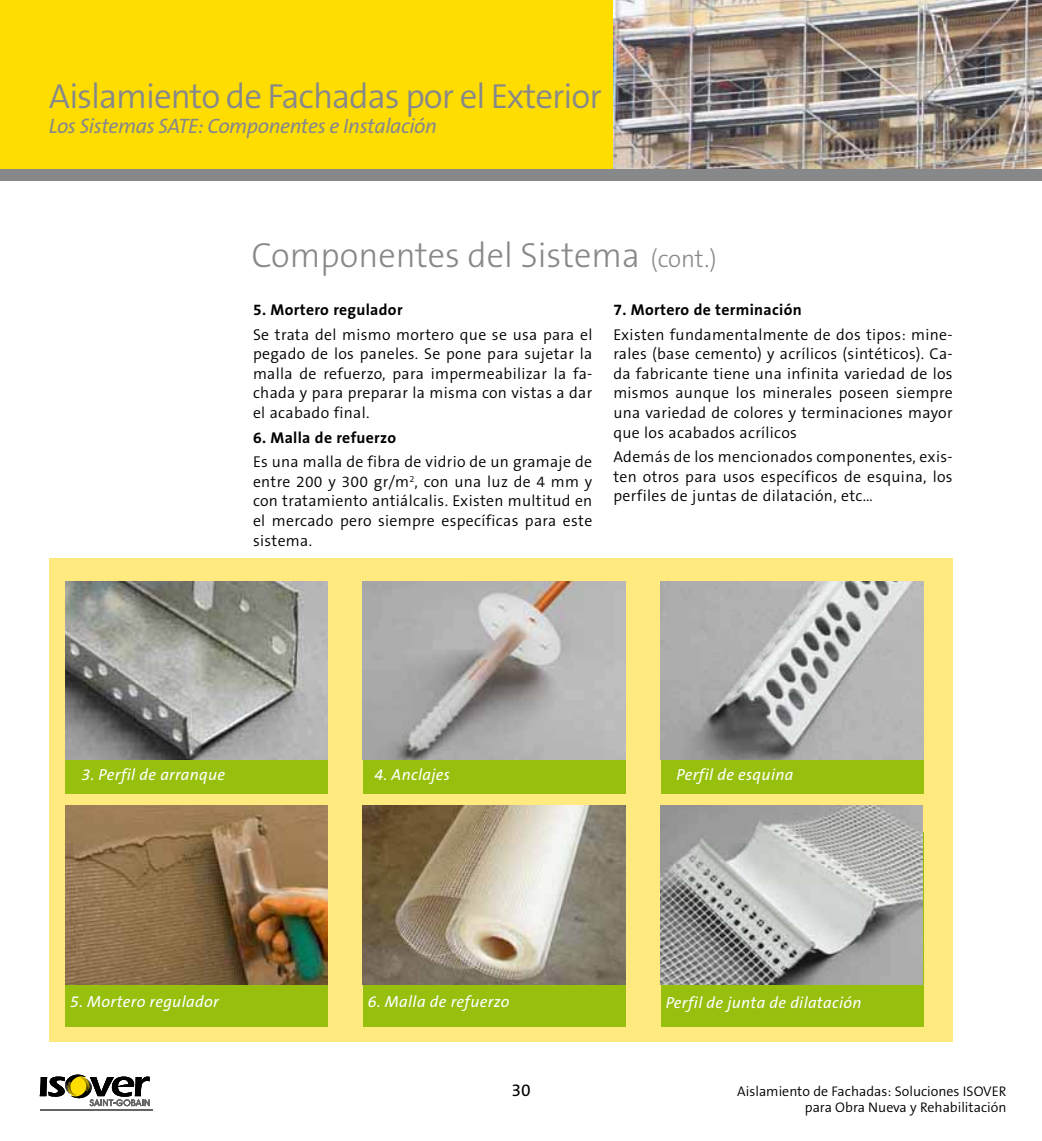
<style>
.page{position:relative;width:1042px;height:1141px;background:#fff}
.page>*{position:absolute;margin:0;border:0;box-sizing:border-box;transform-origin:0 0}
.t1{font:300 35px "The Sans B4";letter-spacing:-.03em;color:#87888a}
.t2{font:300 35px "The Sans B3";color:#87888a}
.t3{font:italic 21px "The Sans B5 Plain";letter-spacing:-.02em;color:#87888a}
.t4{font:17.5px "The Sans B5 Plain";color:#000}
.t5{font:italic 16.1px "The Sans B5 Plain";letter-spacing:.02em;color:#fff}
.t6{font:300 15.75px/19.6px "The Sans B4";letter-spacing:.02em;color:#000;text-align:justify}
.t7{font:700 15.75px "The Sans B7";letter-spacing:.02em;color:#000}
.t8{font:300 14px/15.8px "The Sans B4";color:#000;text-align:right}
.s1{font-size:24.5px}
</style>
<div class="page">
<div style="left:0;top:0;width:613px;height:169px;background:#fd0"></div>
<div style="left:50px;top:558px;width:902px;height:484px;background:#ffea7f"></div>
<div style="left:65px;top:615px;width:263px;height:178px;background:#97bf0d"></div>
<div style="left:65px;top:832px;width:263px;height:195px;background:#97bf0d"></div>
<div style="left:363px;top:832px;width:263px;height:195px;background:#97bf0d"></div>
<div style="left:661px;top:832px;width:262px;height:195px;background:#97bf0d"></div>
<div style="left:363px;top:615px;width:263px;height:178px;background:#97bf0d"></div>
<div style="left:661px;top:615px;width:262px;height:178px;background:#97bf0d"></div>
<img style="left:65px;top:581px;width:263px;height:179px">
<img style="left:65px;top:806px;width:263px;height:178px">
<img style="left:363px;top:806px;width:263px;height:178px">
<img style="left:661px;top:806px;width:261px;height:178px">
<img style="left:363px;top:581px;width:263px;height:179px">
<img style="left:661px;top:581px;width:262px;height:179px">
<svg style="left:40px;top:1074px;width:110px;height:32px"></svg>
<hr style="left:40px;top:1109px;width:112px;height:1px;background:#646567">
<img style="left:613px;top:0;width:429px;height:169px">
<div style="left:0;top:169px;width:1042px;height:12px;background:#87888a"></div>
<h1 class="t1" style="left:49px;top:80px;width:554px">Aislamiento de Fachadas por el Exterior</h1>
<h2 class="t3" style="left:49px;top:116px;width:389px">Los Sistemas SATE: Componentes e Instalación</h2>
<h1 class="t2" style="left:251px;top:240px;width:467px">Componentes del Sistema <span class="s1">(cont.)</span></h1>
<p class="t7" style="left:253px;top:303px;width:151px">5. Mortero regulador</p>
<p class="t6" style="left:253px;top:326px;width:341px">Se trata del mismo mortero que se usa para el pegado de los paneles. Se pone para sujetar la malla de refuerzo, para impermeabilizar la fa&shy;chada y para preparar la misma con vistas a dar el acabado final.</p>
<p class="t7" style="left:253px;top:430px;width:145px">6. Malla de refuerzo</p>
<p class="t6" style="left:253px;top:453px;width:341px">Es una malla de fibra de vidrio de un gramaje de entre 200 y 300 gr/m<sup>2</sup>, con una luz de 4 mm y con tratamiento antiálcalis. Existen multitud en el mercado pero siempre específicas para este sistema.</p>
<p class="t7" style="left:613px;top:303px;width:190px">7. Mortero de terminación</p>
<p class="t6" style="left:613px;top:326px;width:341px">Existen fundamentalmente de dos tipos: mine&shy;rales (base cemento) y acrílicos (sintéticos). Ca&shy;da fabricante tiene una infinita variedad de los mismos aunque los minerales poseen siempre una variedad de colores y terminaciones mayor que los acabados acrílicos</p>
<p class="t6" style="left:613px;top:448px;width:341px">Además de los mencionados componentes, exis&shy;ten otros para usos específicos de esquina, los perfiles de juntas de dilatación, etc…</p>
<p class="t5" style="left:82px;top:768px;width:145px">3. Perfil de arranque</p>
<p class="t5" style="left:375px;top:768px;width:77px">4. Anclajes</p>
<p class="t5" style="left:676px;top:768px;width:119px">Perfil de esquina</p>
<p class="t5" style="left:70px;top:994px;width:150px">5. Mortero regulador</p>
<p class="t5" style="left:368px;top:994px;width:143px">6. Malla de refuerzo</p>
<p class="t5" style="left:666px;top:995px;width:197px">Perfil de junta de dilatación</p>
<p class="t4" style="left:511px;top:1082px;width:21px">30</p>
<p class="t8" style="left:737px;top:1084px;width:271px">Aislamiento de Fachadas: Soluciones ISOVER para Obra Nueva y Rehabilitación</p>
</div>
